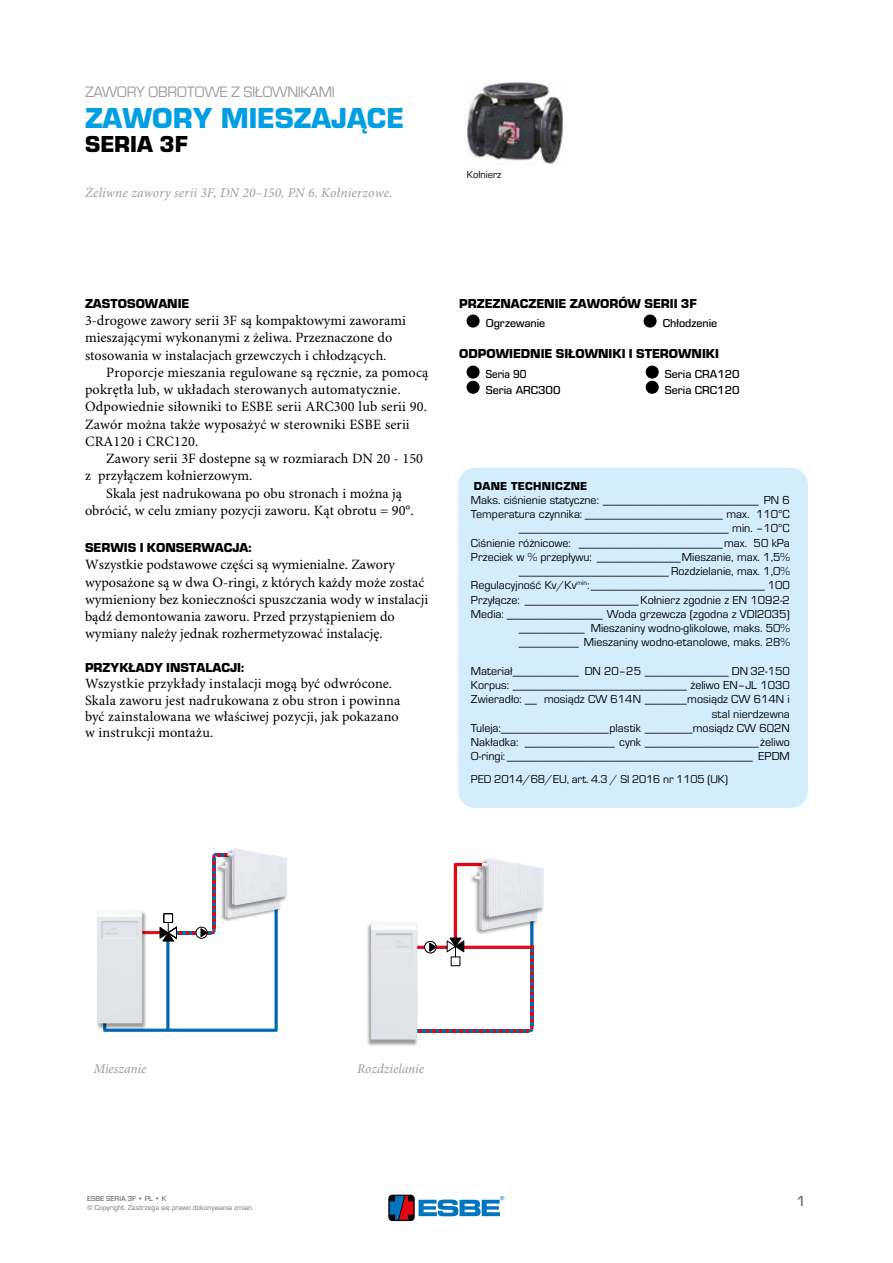
<style>
.page{position:relative;width:893px;height:1263px;background:#fff}
.page>*{position:absolute;margin:0;border:0;box-sizing:border-box;transform-origin:0 0}
.t1{font:700 30px "ESBE Eurostile";color:#009fe3}
.t2{font:700 24px "ESBE Eurostile";color:#000}
.t3{font:15.75px "ESBE Eurostile";letter-spacing:-.025em;color:#9d9d9c}
.t4{font:500 15px "ESBE Eurostile";color:#706f6f}
.t5{font:14.25px/17.2px "Minion Pro";color:#000}
.t6{font:700 13.5px "ESBE Eurostile";color:#000}
.t7{font:italic 13.5px "Minion Pro";color:#9d9d9c}
.t8{font:12px/14.2px "ESBE Eurostile";color:#000;text-align:right}
.t9{font:500 12px/15.1px "ESBE Eurostile";color:#000}
.t10{font:500 12px/15.1px "ESBE Eurostile";color:#000;scale:.91 1}
.t11{font:700 12px "ESBE Eurostile";letter-spacing:.025em;color:#000}
.t12{font:11.7px "ESBE Eurostile";letter-spacing:-.01em;color:#000}
.t13{font:10.5px "ESBE Eurostile";color:#000}
.t14{font:7.5px "ESBE Eurostile";color:#706f6f}
.t15{font:500 7.5px "ESBE Eurostile";color:#706f6f}
.s1{font-size:12px}
</style>
<div class="page">
<svg style="left:155px;top:853px;width:123px;height:179px"></svg>
<img style="left:97px;top:911px;width:58px;height:121px">
<img style="left:97px;top:910px;width:45px;height:113px">
<img style="left:215px;top:858px;width:63px;height:66px">
<img style="left:220px;top:861px;width:58px;height:57px">
<img style="left:221px;top:853px;width:60px;height:59px">
<img style="left:227px;top:848px;width:60px;height:57px">
<svg style="left:421px;top:862px;width:113px;height:170px"></svg>
<img style="left:367px;top:924px;width:54px;height:122px">
<img style="left:371px;top:922px;width:46px;height:118px">
<img style="left:469px;top:868px;width:65px;height:68px">
<img style="left:475px;top:924px;width:60px;height:6px">
<img style="left:475px;top:862px;width:62px;height:62px">
<img style="left:482px;top:858px;width:62px;height:59px">
<img style="left:465px;top:82px;width:101px;height:84px">
<div style="left:458px;top:468px;width:350px;height:340px;background:#d4edfc;border-radius:17px"></div>
<div style="left:467px;top:315px;width:12px;height:12px;background:#000;border-radius:50%"></div>
<div style="left:467px;top:315px;width:12px;height:12px;border:1px solid #000;border-radius:50%"></div>
<div style="left:644px;top:315px;width:12px;height:12px;background:#000;border-radius:50%"></div>
<div style="left:644px;top:315px;width:12px;height:12px;border:1px solid #000;border-radius:50%"></div>
<div style="left:467px;top:366px;width:12px;height:12px;background:#000;border-radius:50%"></div>
<div style="left:467px;top:366px;width:12px;height:12px;border:1px solid #000;border-radius:50%"></div>
<div style="left:467px;top:381px;width:12px;height:12px;background:#000;border-radius:50%"></div>
<div style="left:467px;top:381px;width:12px;height:13px;border:1px solid #000;border-radius:50%"></div>
<div style="left:646px;top:366px;width:12px;height:12px;background:#000;border-radius:50%"></div>
<div style="left:646px;top:366px;width:13px;height:12px;border:1px solid #000;border-radius:50%"></div>
<div style="left:646px;top:381px;width:12px;height:12px;background:#000;border-radius:50%"></div>
<div style="left:646px;top:381px;width:13px;height:13px;border:1px solid #000;border-radius:50%"></div>
<div style="left:389px;top:1195px;width:25px;height:25px;border:1px solid #000;border-radius:4px"></div>
<svg style="left:390px;top:1196px;width:23px;height:24px"></svg>
<svg style="left:419px;top:1196px;width:85px;height:20px"></svg>
<p class="t3" style="left:85px;top:83px;width:251px">ZAWORY OBROTOWE Z SIŁOWNIKAMI</p>
<h1 class="t1" style="left:85px;top:102px;width:320px">ZAWORY MIESZAJĄCE</h1>
<h2 class="t2" style="left:85px;top:131px;width:104px">SERIA 3F</h2>
<p class="t7" style="left:85px;top:184px;width:309px">Żeliwne zawory serii 3F, DN 20–150, PN 6. Kołnierzowe.</p>
<p class="t13" style="left:467px;top:169px;width:36px">Kołnierz</p>
<p class="t6" style="left:85px;top:296px;width:106px">ZASTOSOWANIE</p>
<p class="t5" style="left:85px;top:312px;width:322px">3-drogowe zawory serii 3F są kompaktowymi zaworami mieszającymi wykonanymi z żeliwa. Przeznaczone do stosowania w instalacjach grzewczych i chłodzących.</p>
<p class="t5" style="left:85px;top:364px;width:345px;text-indent:21px">Proporcje mieszania regulowane są ręcznie, za pomocą pokrętła lub, w układach sterowanych automatycznie.<br>Odpowiednie siłowniki to ESBE serii ARC300 lub serii 90.<br>Zawór można także wyposażyć w sterowniki ESBE serii CRA120 i CRC120.</p>
<p class="t5" style="left:85px;top:450px;width:339px;text-indent:21px">Zawory serii 3F dostepne są w rozmiarach DN 20 - 150 z przyłączem kołnierzowym.</p>
<p class="t5" style="left:85px;top:485px;width:330px;text-indent:21px">Skala jest nadrukowana po obu stronach i można ją obrócić, w celu zmiany pozycji zaworu. Kąt obrotu = 90°.</p>
<p class="t6" style="left:85px;top:540px;width:168px">SERWIS I KONSERWACJA:</p>
<p class="t5" style="left:85px;top:557px;width:345px">Wszystkie podstawowe części są wymienialne. Zawory wyposażone są w dwa O-ringi, z których każdy może zostać wymieniony bez konieczności spuszczania wody w instalacji bądź demontowania zaworu. Przed przystąpieniem do wymiany należy jednak rozhermetyzować instalację.</p>
<p class="t6" style="left:85px;top:660px;width:161px">PRZYKŁADY INSTALACJI:</p>
<p class="t5" style="left:85px;top:676px;width:317px;line-height:16.2px">Wszystkie przykłady instalacji mogą być odwrócone.<br>Skala zaworu jest nadrukowana z obu stron i powinna być zainstalowana we właściwej pozycji, jak pokazano w instrukcji montażu.</p>
<p class="t6" style="left:459px;top:296px;width:239px">PRZEZNACZENIE ZAWORÓW SERII 3F</p>
<p class="t9" style="left:486px;top:316px;width:61px">Ogrzewanie</p>
<p class="t9" style="left:663px;top:316px;width:56px">Chłodzenie</p>
<p class="t6" style="left:459px;top:346px;width:261px">ODPOWIEDNIE SIŁOWNIKI I STEROWNIKI</p>
<p class="t10" style="left:486px;top:367px;width:84px">Seria 90<br>Seria ARC300</p>
<p class="t9" style="left:665px;top:367px;width:76px">Seria CRA120<br>Seria CRC120</p>
<p class="t11" style="left:474px;top:479px;width:115px">DANE TECHNICZNE</p>
<p class="t8" style="left:471px;top:493px;width:320px">Maks. ciśnienie statyczne: __________________________ PN 6<br>Temperatura czynnika: _______________________ max. 110°C ___________________________________ min. –10°C<br>Ciśnienie różnicowe: ________________________max. 50 kPa Przeciek w % przepływu: ______________Mieszanie, max. 1,5% _________________________ Rozdzielanie, max. 1,0% Regulacyjność Kv/Kv<sup>min</sup>:_____________________________ 100<br>Przyłącze: ___________________Kołnierz zgodnie z EN 1092-2<br>Media: ________________ Woda grzewcza (zgodna z VDI2035) ___________ Mieszaniny wodno-glikolowe, maks. 50% __________ Mieszaniny wodno-etanolowe, maks. 28%</p>
<p class="t8" style="left:471px;top:664px;width:320px">Materiał___________ DN 20–25 ______________ DN 32-150<br>Korpus: _____________________________ żeliwo EN–JL 1030<br>Zwieradło: __ mosiądz CW 614N _______mosiądz CW 614N i stal nierdzewna<br>Tuleja:__________________plastik ________mosiądz CW 602N Nakładka: _______________ cynk ___________________żeliwo O-ringi: _________________________________________ EPDM</p>
<p class="t12" style="left:471px;top:773px;width:259px">PED <span class="s1">2014/68/EU</span>, art. 4.3 / SI 2016 nr 1105 (UK)</p>
<p class="t7" style="left:94px;top:1060px;width:54px">Mieszanie</p>
<p class="t7" style="left:357px;top:1060px;width:68px">Rozdzielanie</p>
<p class="t15" style="left:87px;top:1194px;width:81px">ESBE SERIA 3F • PL • K</p>
<p class="t14" style="left:87px;top:1203px;width:168px">© Copyright. Zastrzega się prawo dokonywania zmian.</p>
<p class="t4" style="left:796px;top:1193px;width:11px">1</p>
</div>
